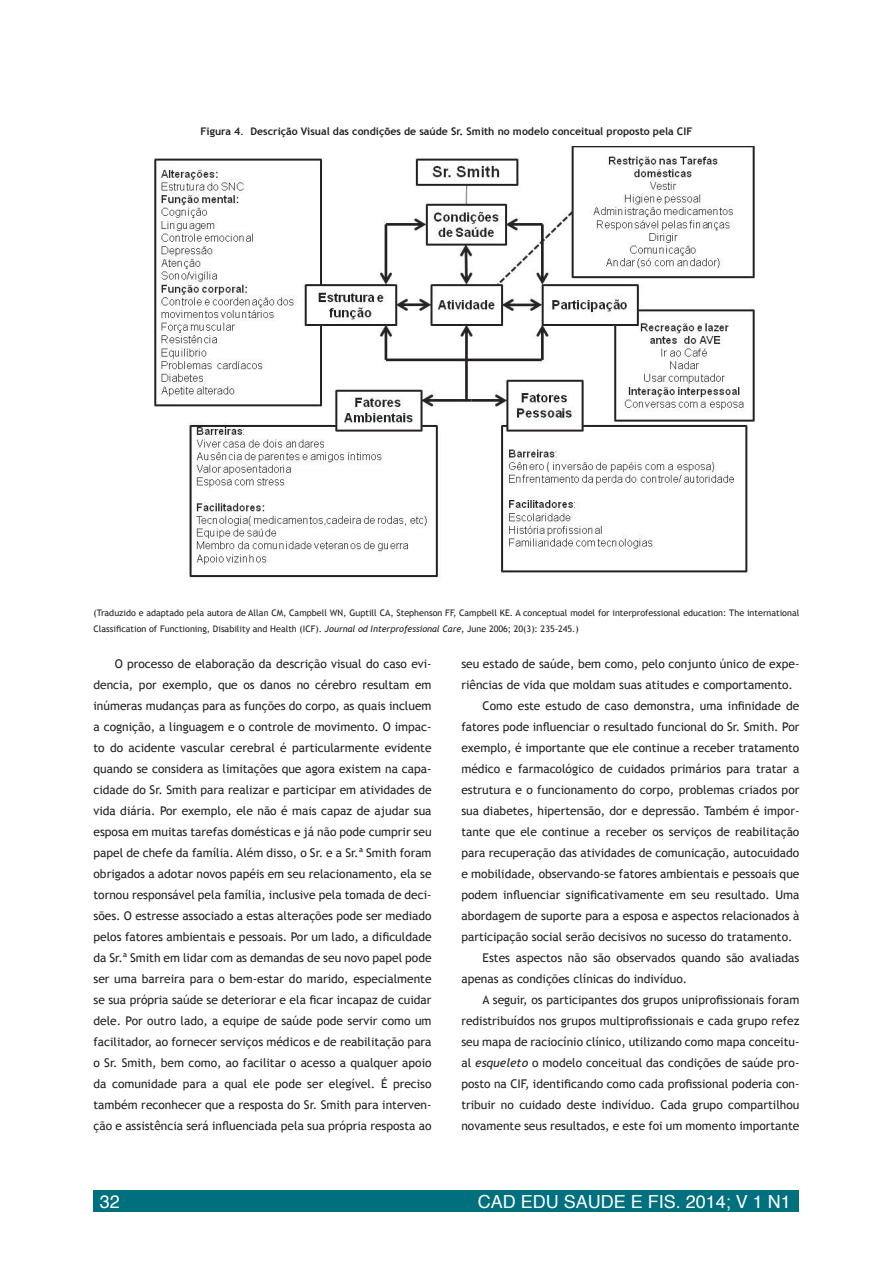
<style>
.page{position:relative;width:893px;height:1263px;background:#fff}
.page>*{position:absolute;margin:0;border:0;box-sizing:border-box;transform-origin:0 0}
.t1{font:18px "Helvetica";color:#fff}
.t2{font:12px/21px "Trebuchet MS";color:#231f20;text-align:justify}
.t3{font:700 10.5px "Trebuchet MS";color:#231f20}
.t4{font:9px/16.5px "Trebuchet MS";color:#231f20}
.s1{font-weight:400}
.s2{font-style:italic}
</style>
<div class="page">
<div style="left:94px;top:1191px;width:705px;height:21px;background:#01707e"></div>
<img style="left:154px;top:146px;width:601px;height:432px">
<p class="t3" style="left:201px;top:125px;width:493px">Figura 4<span class="s1">.</span> Descrição Visual das condições de saúde Sr. Smith no modelo conceitual proposto pela CIF</p>
<p class="t4" style="left:94px;top:604px;width:707px">(Traduzido e adaptado pela autora de Allan CM, Campbell WN, Guptill CA, Stephenson FF, Campbell KE. A conceptual model for interprofessional education: The international<br>Classification of Functioning, Disability and Health (ICF). <span class="s2">Journal od Interprofessional Care</span>, June 2006; 20(3): 235-245.)</p>
<p class="t2" style="left:94px;top:653px;width:340px;text-indent:21px">O processo de elaboração da descrição visual do caso evi&shy;dencia, por exemplo, que os danos no cérebro resultam em inúmeras mudanças para as funções do corpo, as quais incluem a cognição, a linguagem e o controle de movimento. O impac&shy;to do acidente vascular cerebral é particularmente evidente quando se considera as limitações que agora existem na capa&shy;cidade do Sr. Smith para realizar e participar em atividades de vida diária. Por exemplo, ele não é mais capaz de ajudar sua esposa em muitas tarefas domésticas e já não pode cumprir seu papel de chefe da família. Além disso, o Sr. e a Sr.ª Smith foram obrigados a adotar novos papéis em seu relacionamento, ela se tornou responsável pela família, inclusive pela tomada de deci&shy;sões. O estresse associado a estas alterações pode ser mediado pelos fatores ambientais e pessoais. Por um lado, a dificuldade da Sr.ª Smith em lidar com as demandas de seu novo papel pode ser uma barreira para o bem-estar do marido, especialmente se sua própria saúde se deteriorar e ela ficar incapaz de cuidar dele. Por outro lado, a equipe de saúde pode servir como um facilitador, ao fornecer serviços médicos e de reabilitação para o Sr. Smith, bem como, ao facilitar o acesso a qualquer apoio da comunidade para a qual ele pode ser elegível. É preciso também reconhecer que a resposta do Sr. Smith para interven&shy;ção e assistência será influenciada pela sua própria resposta ao</p>
<p class="t2" style="left:461px;top:653px;width:340px">seu estado de saúde, bem como, pelo conjunto único de expe-</p>
<p class="t2" style="left:461px;top:674px;width:333px">riências de vida que moldam suas atitudes e comportamento.</p>
<p class="t2" style="left:483px;top:695px;width:318px">Como este estudo de caso demonstra, uma infinidade de</p>
<p class="t2" style="left:461px;top:716px;width:340px">fatores pode influenciar o resultado funcional do Sr. Smith. Por</p>
<p class="t2" style="left:461px;top:737px;width:340px">exemplo, é importante que ele continue a receber tratamento</p>
<p class="t2" style="left:461px;top:758px;width:340px">médico e farmacológico de cuidados primários para tratar a</p>
<p class="t2" style="left:461px;top:779px;width:340px">estrutura e o funcionamento do corpo, problemas criados por</p>
<p class="t2" style="left:461px;top:800px;width:340px">sua diabetes, hipertensão, dor e depressão. Também é impor-</p>
<p class="t2" style="left:461px;top:821px;width:340px">tante que ele continue a receber os serviços de reabilitação</p>
<p class="t2" style="left:461px;top:842px;width:340px">para recuperação das atividades de comunicação, autocuidado</p>
<p class="t2" style="left:461px;top:863px;width:340px">e mobilidade, observando-se fatores ambientais e pessoais que</p>
<p class="t2" style="left:461px;top:884px;width:340px">podem influenciar significativamente em seu resultado. Uma</p>
<p class="t2" style="left:461px;top:905px;width:340px">abordagem de suporte para a esposa e aspectos relacionados à</p>
<p class="t2" style="left:461px;top:926px;width:333px">participação social serão decisivos no sucesso do tratamento.</p>
<p class="t2" style="left:483px;top:947px;width:318px">Estes aspectos não são observados quando são avaliadas</p>
<p class="t2" style="left:461px;top:968px;width:227px">apenas as condições clínicas do indivíduo.</p>
<p class="t2" style="left:483px;top:989px;width:318px">A seguir, os participantes dos grupos uniprofissionais foram</p>
<p class="t2" style="left:461px;top:1010px;width:340px">redistribuídos nos grupos multiprofissionais e cada grupo refez</p>
<p class="t2" style="left:461px;top:1031px;width:340px">seu mapa de raciocínio clínico, utilizando como mapa conceitu-</p>
<p class="t2" style="left:461px;top:1052px;width:340px">al <span class="s2">esqueleto</span> o modelo conceitual das condições de saúde pro-</p>
<p class="t2" style="left:461px;top:1073px;width:340px">posto na CIF, identificando como cada profissional poderia con-</p>
<p class="t2" style="left:461px;top:1094px;width:340px">tribuir no cuidado deste indivíduo. Cada grupo compartilhou</p>
<p class="t2" style="left:461px;top:1115px;width:340px">novamente seus resultados, e este foi um momento importante</p>
<h1 class="t1" style="left:100px;top:1189px;width:22px">32</h1>
<h1 class="t1" style="left:478px;top:1189px;width:315px">CAD EDU SAUDE E FIS. 2014; V 1 N1</h1>
</div>
